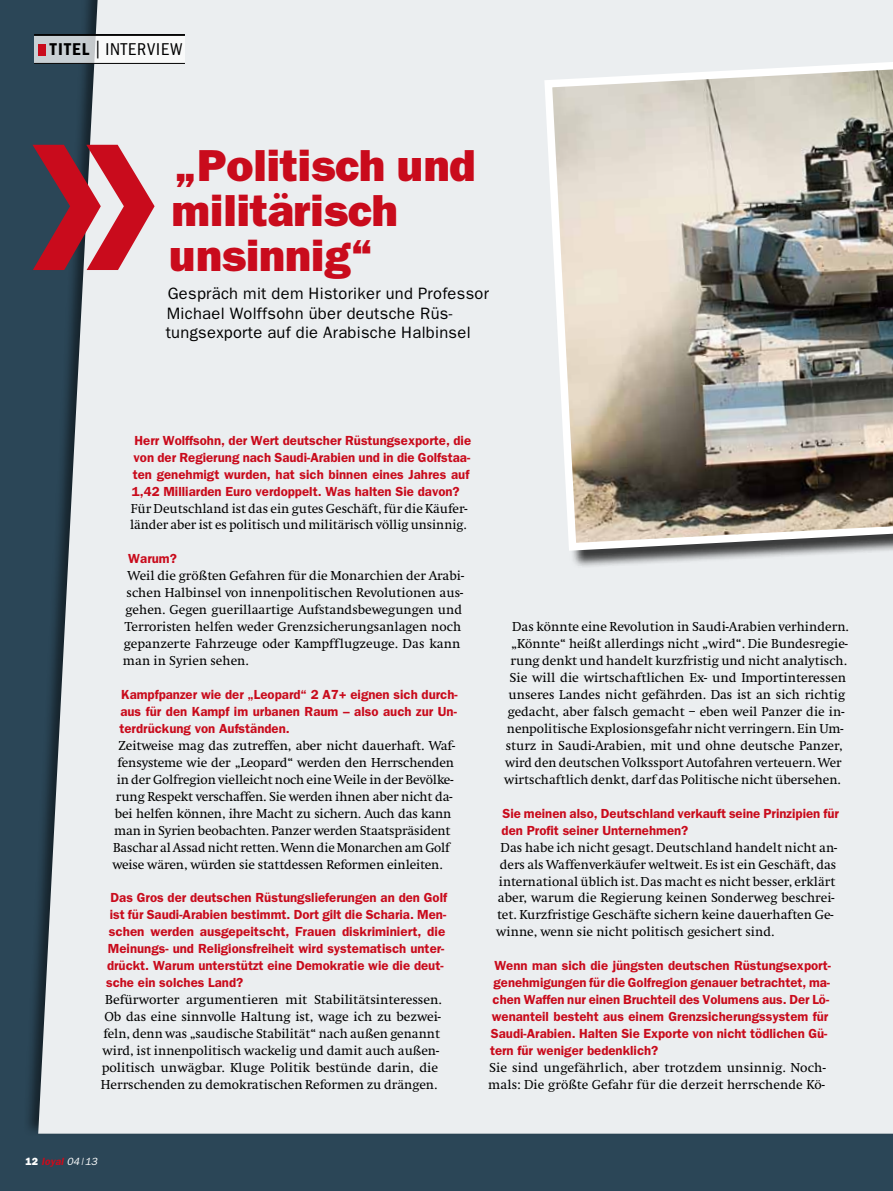
<style>
.page{position:relative;width:893px;height:1191px;background:#2b4657}
.page>*{position:absolute;margin:0;border:0;box-sizing:border-box;transform-origin:0 0}
.t1{font:800 45px/45px "Franklin Gothic";letter-spacing:-.005em;color:#c90b1c}
.t2{font:condensed 17.7px "ITC Franklin Gothic Std";letter-spacing:.05em;color:#000}
.t3{font:16.5px/19.8px "Franklin Gothic";letter-spacing:.02em;color:#000}
.t4{font:13.5px/17px "Swift";color:#000}
.t5{font:600 13.2px/17px "Franklin Gothic";color:#c90b1c}
.t6{font:italic 600 10.5px "Franklin Gothic";color:#c90b1c}
.s1{font-family:"ITC Franklin Gothic Std Dm Cd";font-stretch:normal}
.s2{font-weight:800;font-style:normal;color:#fff}
.s3{font-weight:400;color:#fff}
</style>
<div class="page">
<div style="left:38px;top:0;width:855px;height:1133px;background:#ebeef0"></div>
<svg style="left:32px;top:145px;width:123px;height:125px"></svg>
<div style="left:547px;top:46px;width:346px;height:523px;background:#000;opacity:.75"></div>
<img style="left:540px;top:40px;width:353px;height:514px">
<svg style="left:34px;top:36px;width:151px;height:27px;background:#e5e8e9"></svg>
<hr style="left:34px;top:63px;width:151px;height:1px;background:#000">
<hr style="left:34px;top:34px;width:151px;height:2px;background:#000">
<div style="left:38px;top:44px;width:8px;height:11px;background:#c90b1c"></div>
<h2 class="t2" style="left:50px;top:40px;width:134px"><span class="s1">titel</span> | INTERVIEW</h2>
<h1 class="t1" style="left:169px;top:142px;width:308px">„Politisch und militärisch unsinnig“</h1>
<p class="t3" style="left:166px;top:283px;width:325px">Gespräch mit dem Historiker und Professor<br>Michael Wolffsohn über deutsche Rüs&shy;tungsexporte auf die Arabische Halbinsel</p>
<p class="t5" style="left:132px;top:431px;width:341px">Herr Wolffsohn, der Wert deutscher Rüstungsexporte, die von der Regierung nach Saudi-Arabien und in die Golfstaa&shy;ten genehmigt wurden, hat sich binnen eines Jahres auf 1,42 Milliarden Euro verdoppelt. Was halten Sie davon?</p>
<p class="t4" style="left:130px;top:500px;width:339px">Für Deutschland ist das ein gutes Geschäft, für die Käufer&shy;länder aber ist es politisch und militärisch völlig unsinnig.</p>
<p class="t5" style="left:128px;top:550px;width:50px">Warum?</p>
<p class="t4" style="left:123px;top:568px;width:342px;text-indent:4px">Weil die größten Gefahren für die Monarchien der Arabi&shy;schen Halbinsel von innenpolitischen Revolutionen aus&shy;gehen. Gegen guerillaartige Aufstandsbewegungen und Terroristen helfen weder Grenzsicherungsanlagen noch gepanzerte Fahrzeuge oder Kampfflugzeuge. Das kann man in Syrien sehen.</p>
<p class="t5" style="left:119px;top:685px;width:340px;text-align:justify">Kampfpanzer wie der „Leopard“ 2 A7+ eignen sich durch&shy;aus für den Kampf im urbanen Raum – also auch zur Un&shy;terdrückung von Aufständen.</p>
<p class="t4" style="left:119px;top:737px;width:338px">Zeitweise mag das zutreffen, aber nicht dauerhaft. Waf-</p>
<p class="t4" style="left:118px;top:754px;width:338px">fensysteme wie der „Leopard“ werden den Herrschenden</p>
<p class="t4" style="left:117px;top:771px;width:338px">in der Golfregion vielleicht noch eine Weile in der Bevölke-</p>
<p class="t4" style="left:116px;top:788px;width:338px">rung Respekt verschaffen. Sie werden ihnen aber nicht da-</p>
<p class="t4" style="left:115px;top:805px;width:338px">bei helfen können, ihre Macht zu sichern. Auch das kann</p>
<p class="t4" style="left:114px;top:822px;width:338px">man in Syrien beobachten. Panzer werden Staatspräsident</p>
<p class="t4" style="left:113px;top:839px;width:338px">Baschar al Assad nicht retten. Wenn die Monarchen am Golf</p>
<p class="t4" style="left:112px;top:856px;width:332px">weise wären, würden sie stattdessen Reformen einleiten.</p>
<p class="t5" style="left:106px;top:889px;width:342px;text-indent:4px">Das Gros der deutschen Rüstungslieferungen an den Golf ist für Saudi-Arabien bestimmt. Dort gilt die Scharia. Men&shy;schen werden ausgepeitscht, Frauen diskriminiert, die Meinungs- und Religionsfreiheit wird systematisch unter&shy;drückt. Warum unterstützt eine Demokratie wie die deut&shy;sche ein solches Land?</p>
<p class="t4" style="left:101px;top:991px;width:342px;text-align:center">Befürworter argumentieren mit Stabilitätsinteressen.<br>Ob das eine sinnvolle Haltung ist, wage ich zu bezwei&shy;feln, denn was „saudische Stabilität“ nach außen genannt wird, ist innenpolitisch wackelig und damit auch außen&shy;politisch unwägbar. Kluge Politik bestünde darin, die Herrschenden zu demokratischen Reformen zu drängen.</p>
<p class="t4" style="left:504px;top:618px;width:346px;text-align:center">Das könnte eine Revolution in Saudi-Arabien verhindern. „Könnte“ heißt allerdings nicht „wird“. Die Bundesregie&shy;rung denkt und handelt kurzfristig und nicht analytisch.<br>Sie will die wirtschaftlichen Ex- und Importinteressen unseres Landes nicht gefährden. Das ist an sich richtig gedacht, aber falsch gemacht – eben weil Panzer die in&shy;nenpolitische Explosionsgefahr nicht verringern. Ein Um&shy;sturz in Saudi-Arabien, mit und ohne deutsche Panzer, wird den deutschen Volkssport Autofahren verteuern. Wer wirtschaftlich denkt, darf das Politische nicht übersehen.</p>
<p class="t5" style="left:501px;top:804px;width:339px">Sie meinen also, Deutschland verkauft seine Prinzipien für den Profit seiner Unternehmen?</p>
<p class="t4" style="left:496px;top:839px;width:343px;text-indent:4px">Das habe ich nicht gesagt. Deutschland handelt nicht an&shy;ders als Waffenverkäufer weltweit. Es ist ein Geschäft, das international üblich ist. Das macht es nicht besser, erklärt aber, warum die Regierung keinen Sonderweg beschrei&shy;tet. Kurzfristige Geschäfte sichern keine dauerhaften Ge&shy;winne, wenn sie nicht politisch gesichert sind.</p>
<p class="t5" style="left:490px;top:957px;width:342px;text-indent:4px">Wenn man sich die jüngsten deutschen Rüstungsexport&shy;genehmigungen für die Golfregion genauer betrachtet, ma&shy;chen Waffen nur einen Bruchteil des Volumens aus. Der Lö&shy;wenanteil besteht aus einem Grenzsicherungssystem für Saudi-Arabien. Halten Sie Exporte von nicht tödlichen Gü&shy;tern für weniger bedenklich?</p>
<p class="t4" style="left:488px;top:1059px;width:339px">Sie sind ungefährlich, aber trotzdem unsinnig. Noch&shy;mals: Die größte Gefahr für die derzeit herrschende Kö-</p>
<p class="t6" style="left:26px;top:1155px;width:73px"><span class="s2">12</span> loyal <span class="s3">04|13</span></p>
</div>
